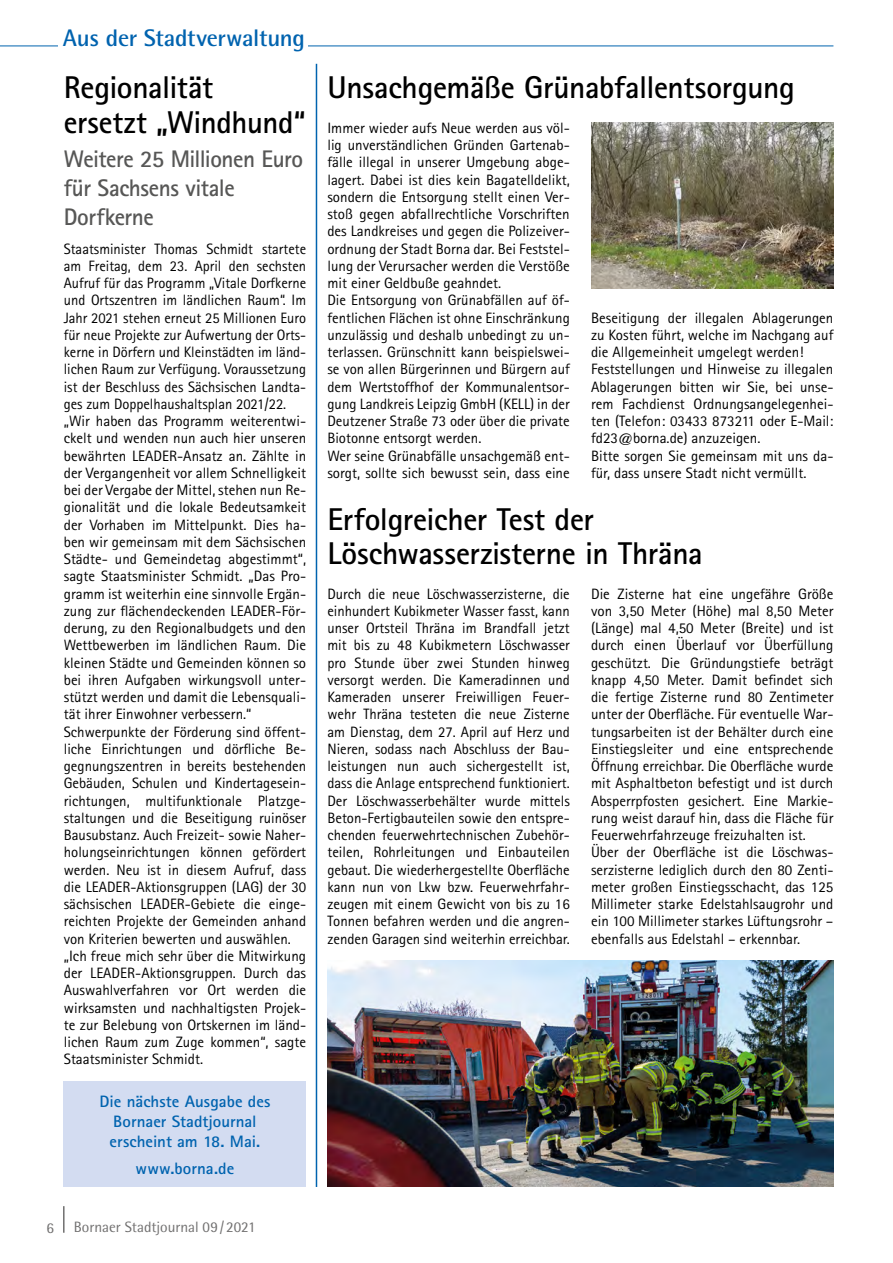
<style>
.page{position:relative;width:893px;height:1263px;background:#fff}
.page>*{position:absolute;margin:0;border:0;box-sizing:border-box;transform-origin:0 0}
.t1{font:700 31.5px/34.5px "Rotis Sans Serif";letter-spacing:-.01em;color:#000}
.t2{font:700 24px/28.8px "Rotis Sans Serif";letter-spacing:-.02em;color:#575756}
.t3{font:700 24px "Rotis Semi Sans";letter-spacing:-.01em;color:#0063af}
.t4{font:700 16.5px/19.8px "Rotis Sans Serif";color:#0063af;text-align:center}
.t5{font:15px/17.2px "Rotis Sans Serif";color:#000}
.t6{font:15px "Rotis Semi Sans";color:#706f6f}
</style>
<div class="page">
<hr style="left:63px;top:1206px;width:2px;height:27px;background:#706f6f">
<hr style="left:0;top:46px;width:833px;height:1px;background:#0063af">
<div style="left:59px;top:28px;width:249px;height:27px;background:#fff"></div>
<div style="left:64px;top:1082px;width:242px;height:105px;background:#d3dcf1"></div>
<hr style="left:316px;top:64px;width:1px;height:1123px;background:#0063af">
<img style="left:591px;top:123px;width:242px;height:165px">
<img style="left:327px;top:961px;width:506px;height:226px">
<h2 class="t3" style="left:63px;top:23px;width:244px">Aus der Stadtverwaltung</h2>
<h1 class="t1" style="left:64px;top:70px;width:243px">Regionalität<br>ersetzt „Windhund“</h1>
<h2 class="t2" style="left:64px;top:144px;width:241px">Weitere 25 Millionen Euro für Sachsens vitale<br>Dorfkerne</h2>
<p class="t5" style="left:64px;top:240px;width:244px">Staatsminister Thomas Schmidt startete am Freitag, dem 23. April den sechsten Aufruf für das Programm „Vitale Dorfkerne und Ortszentren im ländlichen Raum“. Im Jahr 2021 stehen erneut 25 Millionen Euro für neue Projekte zur Aufwertung der Orts&shy;kerne in Dörfern und Kleinstädten im länd&shy;lichen Raum zur Verfügung. Voraussetzung ist der Beschluss des Sächsischen Landta&shy;ges zum Doppelhaushaltsplan 2021/22. „Wir haben das Programm weiterentwi&shy;ckelt und wenden nun auch hier unseren bewährten LEADER-Ansatz an. Zählte in der Vergangenheit vor allem Schnelligkeit bei der Vergabe der Mittel, stehen nun Re&shy;gionalität und die lokale Bedeutsamkeit der Vorhaben im Mittelpunkt. Dies ha&shy;ben wir gemeinsam mit dem Sächsischen Städte- und Gemeindetag abgestimmt“, sagte Staatsminister Schmidt. „Das Pro&shy;gramm ist weiterhin eine sinnvolle Ergän&shy;zung zur flächendeckenden LEADER-För&shy;derung, zu den Regionalbudgets und den Wettbewerben im ländlichen Raum. Die kleinen Städte und Gemeinden können so bei ihren Aufgaben wirkungsvoll unter&shy;stützt werden und damit die Lebensquali&shy;tät ihrer Einwohner verbessern.“ Schwerpunkte der Förderung sind öffent&shy;liche Einrichtungen und dörfliche Be&shy;gegnungszentren in bereits bestehenden Gebäuden, Schulen und Kindertagesein&shy;richtungen, multifunktionale Platzge&shy;staltungen und die Beseitigung ruinöser Bausubstanz. Auch Freizeit- sowie Naher&shy;holungseinrichtungen können gefördert werden. Neu ist in diesem Aufruf, dass die LEADER-Aktionsgruppen (LAG) der 30 sächsischen LEADER-Gebiete die einge&shy;reichten Projekte der Gemeinden anhand von Kriterien bewerten und auswählen. „Ich freue mich sehr über die Mitwirkung der LEADER-Aktionsgruppen. Durch das Auswahlverfahren vor Ort werden die wirksamsten und nachhaltigsten Projek&shy;te zur Belebung von Ortskernen im länd&shy;lichen Raum zum Zuge kommen“, sagte Staatsminister Schmidt.</p>
<p class="t4" style="left:100px;top:1091px;width:172px">Die nächste Ausgabe des<br>Bornaer Stadtjournal erscheint am 18. Mai.</p>
<p class="t4" style="left:136px;top:1158px;width:100px">www.borna.de</p>
<p class="t6" style="left:46px;top:1219px;width:9px">6</p>
<p class="t6" style="left:74px;top:1218px;width:184px">Bornaer Stadtjournal 09/2021</p>
<h1 class="t1" style="left:328px;top:70px;width:469px">Unsachgemäße Grünabfallentsorgung</h1>
<p class="t5" style="left:327px;top:119px;width:244px">Immer wieder aufs Neue werden aus völ&shy;lig unverständlichen Gründen Gartenab&shy;fälle illegal in unserer Umgebung abge&shy;lagert. Dabei ist dies kein Bagatelldelikt, sondern die Entsorgung stellt einen Ver&shy;stoß gegen abfallrechtliche Vorschriften des Landkreises und gegen die Polizeiver&shy;ordnung der Stadt Borna dar. Bei Feststel&shy;lung der Verursacher werden die Verstöße mit einer Geldbuße geahndet.<br>Die Entsorgung von Grünabfällen auf öf&shy;fentlichen Flächen ist ohne Einschränkung unzulässig und deshalb unbedingt zu un&shy;terlassen. Grünschnitt kann beispielswei&shy;se von allen Bürgerinnen und Bürgern auf dem Wertstoffhof der Kommunalentsor&shy;gung Landkreis Leipzig GmbH (KELL) in der Deutzener Straße 73 oder über die private Biotonne entsorgt werden.<br>Wer seine Grünabfälle unsachgemäß ent&shy;sorgt, sollte sich bewusst sein, dass eine</p>
<p class="t5" style="left:591px;top:309px;width:244px">Beseitigung der illegalen Ablagerungen zu Kosten führt, welche im Nachgang auf die Allgemeinheit umgelegt werden!<br>Feststellungen und Hinweise zu illegalen Ablagerungen bitten wir Sie, bei unse&shy;rem Fachdienst Ordnungsangelegenhei&shy;ten (Telefon: 03433 873211 oder E-Mail: fd23@borna.de) anzuzeigen.<br>Bitte sorgen Sie gemeinsam mit uns da&shy;für, dass unsere Stadt nicht vermüllt.</p>
<h1 class="t1" style="left:327px;top:501px;width:377px">Erfolgreicher Test der<br>Löschwasserzisterne in Thräna</h1>
<p class="t5" style="left:327px;top:585px;width:244px;text-align:justify">Durch die neue Löschwasserzisterne, die einhundert Kubikmeter Wasser fasst, kann unser Ortsteil Thräna im Brandfall jetzt mit bis zu 48 Kubikmetern Löschwasser pro Stunde über zwei Stunden hinweg versorgt werden. Die Kameradinnen und Kameraden unserer Freiwilligen Feuer&shy;wehr Thräna testeten die neue Zisterne am Dienstag, dem 27. April auf Herz und Nieren, sodass nach Abschluss der Bau&shy;leistungen nun auch sichergestellt ist, dass die Anlage entsprechend funktioniert.<br>Der Löschwasserbehälter wurde mittels Beton-Fertigbauteilen sowie den entspre&shy;chenden feuerwehrtechnischen Zubehör&shy;teilen, Rohrleitungen und Einbauteilen gebaut. Die wiederhergestellte Oberfläche kann nun von Lkw bzw. Feuerwehrfahr&shy;zeugen mit einem Gewicht von bis zu 16<br>Tonnen befahren werden und die angren&shy;zenden Garagen sind weiterhin erreichbar.</p>
<p class="t5" style="left:591px;top:585px;width:244px">Die Zisterne hat eine ungefähre Größe von 3,50 Meter (Höhe) mal 8,50 Meter (Länge) mal 4,50 Meter (Breite) und ist durch einen Überlauf vor Überfüllung geschützt. Die Gründungstiefe beträgt knapp 4,50 Meter. Damit befindet sich die fertige Zisterne rund 80 Zentimeter unter der Oberfläche. Für eventuelle War&shy;tungsarbeiten ist der Behälter durch eine Einstiegsleiter und eine entsprechende Öffnung erreichbar. Die Oberfläche wurde mit Asphaltbeton befestigt und ist durch Absperrpfosten gesichert. Eine Markie&shy;rung weist darauf hin, dass die Fläche für Feuerwehrfahrzeuge freizuhalten ist.<br>Über der Oberfläche ist die Löschwas&shy;serzisterne lediglich durch den 80 Zenti&shy;meter großen Einstiegsschacht, das 125<br>Millimeter starke Edelstahlsaugrohr und ein 100 Millimeter starkes Lüftungsrohr – ebenfalls aus Edelstahl – erkennbar.</p>
</div>
